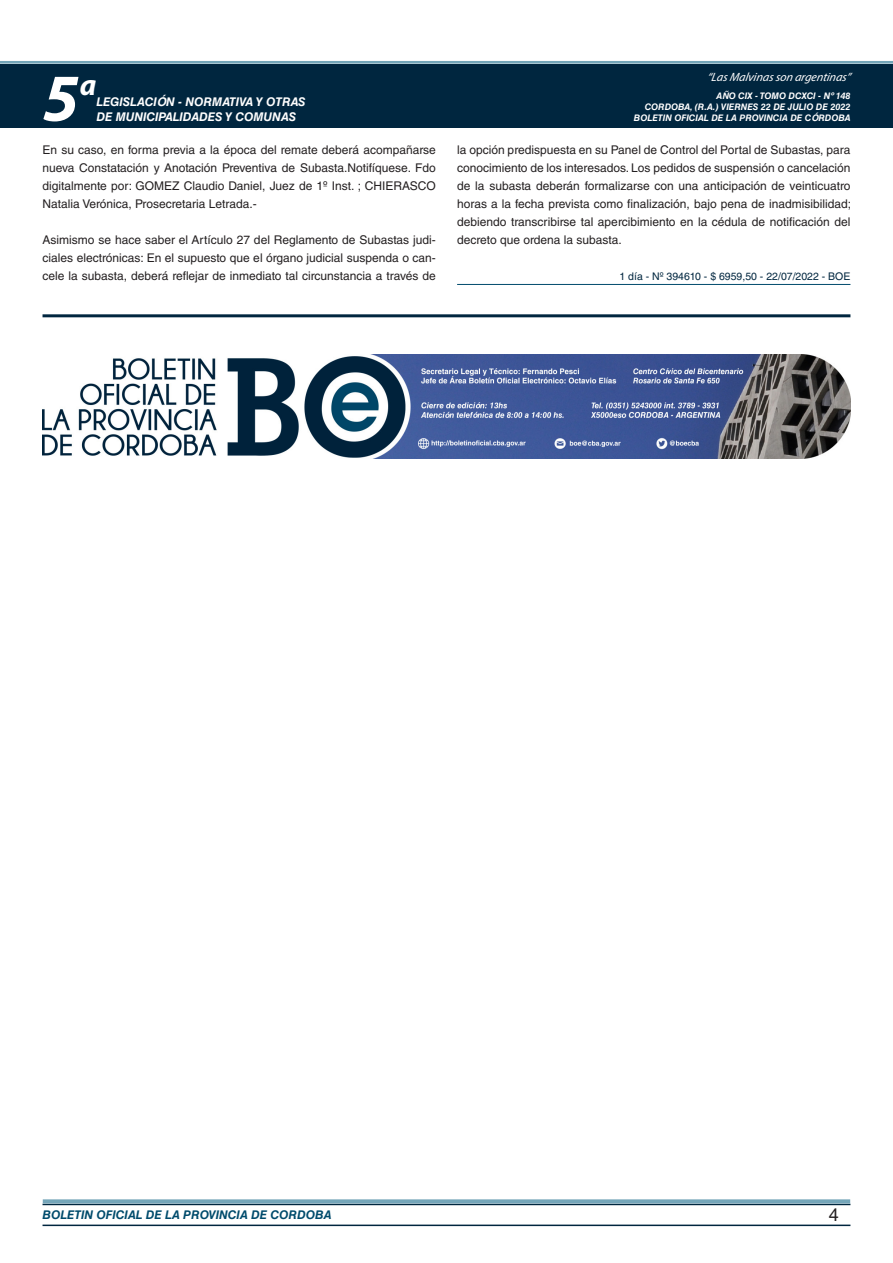
<style>
.page{position:relative;width:893px;height:1263px;background:#fff}
.page>*{position:absolute;margin:0;border:0;box-sizing:border-box;transform-origin:0 0}
.t1{font:italic 700 67.5px "Myriad Pro";color:#fff}
.t2{font:italic 700 30px "Myriad Pro";color:#fff}
.t3{font:18px "Helvetica LT Std";color:#231f20}
.TEXTO_BASE{font:12px/18px "Helvetica LT Std";color:#231f20;text-align:justify}
.t4{font:italic 700 12px "Helvetica LT Std";color:#fff}
.t5{font:italic 700 12px "Helvetica LT Std";color:#004b6c}
.t6{font:italic 12px "Myriad Pro";color:#fff}
.FECHA_DE_VENCIMIENTO{font:10.5px "Helvetica LT Std";color:#00263f}
.t7{font:italic 700 9px/10.8px "Helvetica LT Std";color:#fff;text-align:right}
</style>
<div class="page">
<div style="left:0;top:61px;width:893px;height:6px;background:#fff;opacity:.75"></div>
<div style="left:0;top:64px;width:893px;height:64px;background:#00263f"></div>
<hr style="left:43px;top:1224px;width:807px;height:2px;background:#00263f">
<div style="left:42px;top:1198px;width:809px;height:8px;background:#fff;opacity:.75"></div>
<hr style="left:457px;top:284px;width:393px;height:1px;background:#004b6c">
<hr style="left:43px;top:314px;width:807px;height:3px;background:#00263f">
<img style="left:43px;top:355px;width:807px;height:103px">
<h1 class="t1" style="left:43px;top:54px;width:38px">5</h1>
<h2 class="t2" style="left:80px;top:66px;width:18px">a</h2>
<p class="t4" style="left:96px;top:95px;width:211px">LEGISLACIÓN - NORMATIVA Y OTRAS</p>
<p class="t4" style="left:96px;top:109px;width:201px">DE MUNICIPALIDADES Y COMUNAS</p>
<p class="TEXTO_BASE" style="left:43px;top:141px;width:395px">En su caso, en forma previa a la época del remate deberá acompañarse nueva Constatación y Anotación Preventiva de Subasta.Notifíquese. Fdo digitalmente por: GOMEZ Claudio Daniel, Juez de 1º Inst. ; CHIERASCO Natalia Verónica, Prosecretaria Letrada.-</p>
<p class="TEXTO_BASE" style="left:43px;top:231px;width:395px">Asimismo se hace saber el Artículo 27 del Reglamento de Subastas judi&shy;ciales electrónicas: En el supuesto que el órgano judicial suspenda o can&shy;cele la subasta, deberá reflejar de inmediato tal circunstancia a través de</p>
<p class="t6" style="left:707px;top:70px;width:145px">“LasMalvinasson argentinas”</p>
<p class="t7" style="left:634px;top:91px;width:218px">AÑO CIX - TOMO DCXCI - Nº 148<br>CORDOBA, (R.A.) VIERNES 22 DE JULIO DE 2022<br>BOLETIN OFICIAL DE LA PROVINCIA DE CÓRDOBA</p>
<p class="TEXTO_BASE" style="left:457px;top:141px;width:395px">la opción predispuesta en su Panel de Control del Portal de Subastas, para conocimiento de los interesados. Los pedidos de suspensión o cancelación de la subasta deberán formalizarse con una anticipación de veinticuatro horas a la fecha prevista como finalización, bajo pena de inadmisibilidad; debiendo transcribirse tal apercibimiento en la cédula de notificación del decreto que ordena la subasta.</p>
<p class="FECHA_DE_VENCIMIENTO" style="left:619px;top:270px;width:232px">1 día - Nº 394610 - $ 6959,50 - 22/07/2022 - BOE</p>
<p class="t5" style="left:43px;top:1208px;width:290px">BOLETIN OFICIAL DE LA PROVINCIA DE CORDOBA</p>
<h3 class="t3" style="left:829px;top:1204px;width:12px">4</h3>
</div>
